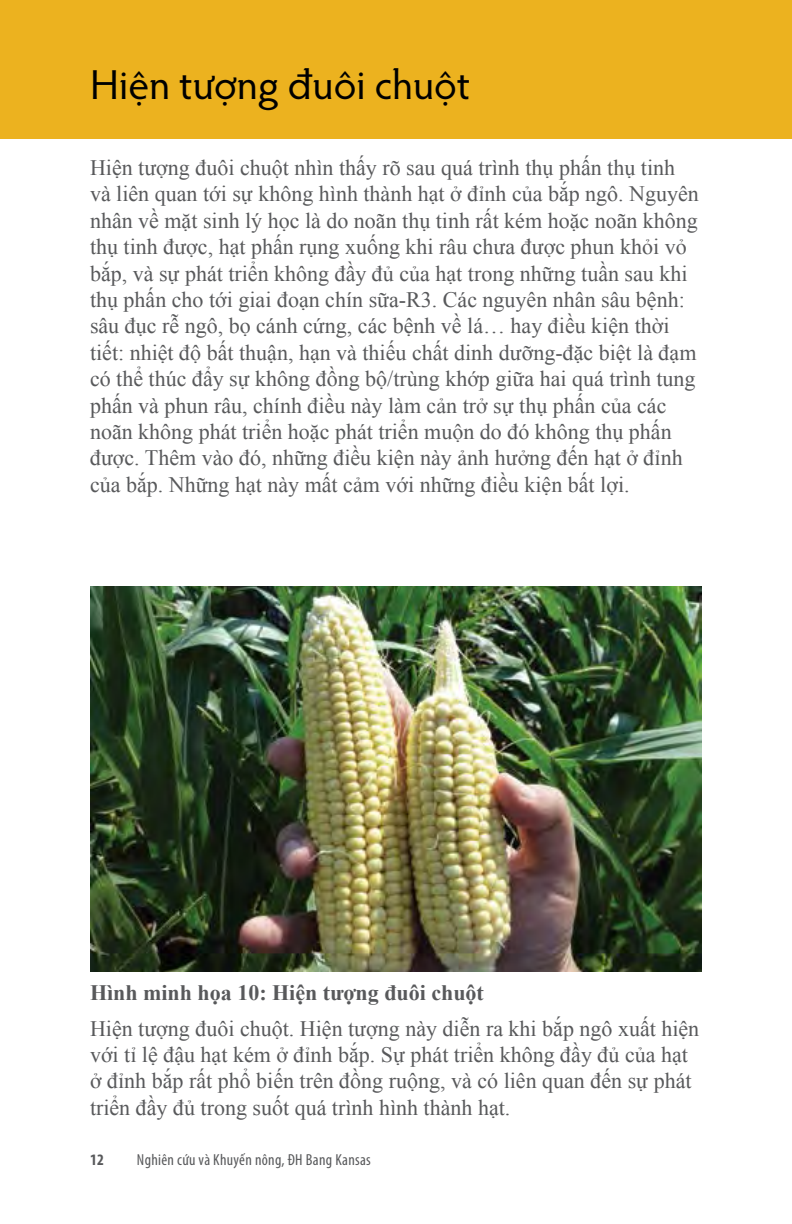
<style>
.page{position:relative;width:792px;height:1224px;background:#fff}
.page>*{position:absolute;margin:0;border:0;box-sizing:border-box;transform-origin:0 0}
.t1{font:42px "Hypatia Sans Pro";color:#000}
.t2{font:22px/26.4px "Times New Roman";color:#58595b}
.t3{font:700 22px "Times New Roman";color:#58595b}
.t4{font:condensed 16px "Myriad Pro";letter-spacing:.02em;color:#58595b}
.t5{font:700 condensed 16px "Myriad Pro";color:#58595b}
</style>
<div class="page">
<div style="left:0;top:0;width:792px;height:138px;background:#ecb21f"></div>
<img style="left:90px;top:586px;width:612px;height:386px">
<h1 class="t1" style="left:90px;top:56px;width:382px">Hiện tượng đuôi chuột</h1>
<p class="t2" style="left:90px;top:154px;width:610px">Hiện tượng đuôi chuột nhìn thấy rõ sau quá trình thụ phấn thụ tinh và liên quan tới sự không hình thành hạt ở đỉnh của bắp ngô. Nguyên nhân về mặt sinh lý học là do noãn thụ tinh rất kém hoặc noãn không thụ tinh được, hạt phấn rụng xuống khi râu chưa được phun khỏi vỏ bắp, và sự phát triển không đầy đủ của hạt trong những tuần sau khi thụ phấn cho tới giai đoạn chín sữa-R3. Các nguyên nhân sâu bệnh: sâu đục rễ ngô, bọ cánh cứng, các bệnh về lá… hay điều kiện thời tiết: nhiệt độ bất thuận, hạn và thiếu chất dinh dưỡng-đặc biệt là đạm có thể thúc đẩy sự không đồng bộ/trùng khớp giữa hai quá trình tung phấn và phun râu, chính điều này làm cản trở sự thụ phấn của các noãn không phát triển hoặc phát triển muộn do đó không thụ phấn được. Thêm vào đó, những điều kiện này ảnh hưởng đến hạt ở đỉnh của bắp. Những hạt này mất cảm với những điều kiện bất lợi.</p>
<p class="t3" style="left:90px;top:978px;width:395px">Hình minh họa 10: Hiện tượng đuôi chuột</p>
<p class="t2" style="left:90px;top:1015px;width:611px">Hiện tượng đuôi chuột. Hiện tượng này diễn ra khi bắp ngô xuất hiện với tỉ lệ đậu hạt kém ở đỉnh bắp. Sự phát triển không đầy đủ của hạt ở đỉnh bắp rất phổ biến trên đồng ruộng, và có liên quan đến sự phát triển đầy đủ trong suốt quá trình hình thành hạt.</p>
<p class="t5" style="left:90px;top:1150px;width:15px">12</p>
<p class="t4" style="left:137px;top:1150px;width:235px">Nghiên cứu và Khuyến nông, ĐH Bang Kansas</p>
</div>
